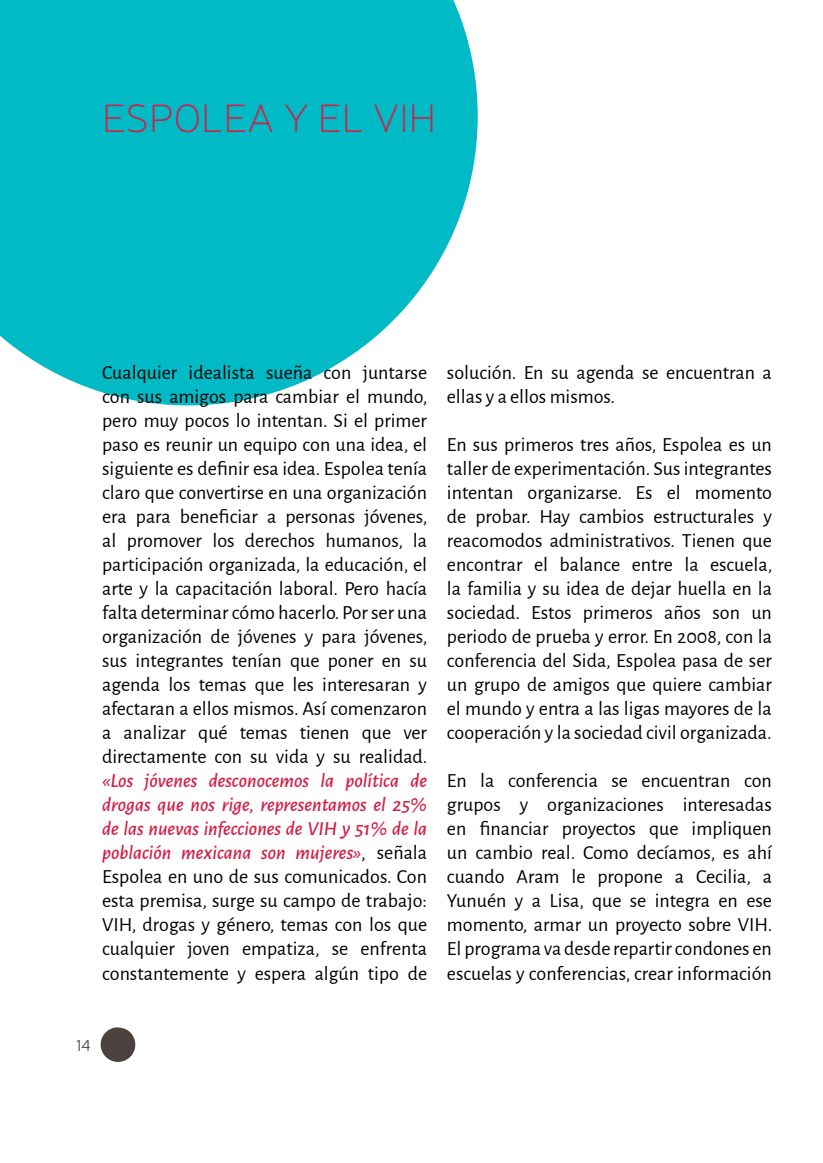
<style>
.page{position:relative;width:823px;height:1163px;background:#fff}
.page>*{position:absolute;margin:0;border:0;box-sizing:border-box;transform-origin:0 0}
.t1{font:100 40px "Neris";color:#d31e45}
.t2{font:20px/24px "Alegreya Sans";color:#000;text-align:justify}
.t3{font:300 16px "Neris";color:#4b413f}
.s1{font-weight:500;font-style:italic;color:#d31e45}
</style>
<div class="page">
<svg style="left:100px;top:1027px;width:36px;height:34px"></svg>
<svg style="left:0;top:0;width:477px;height:405px;background:#1cc1cc"></svg>
<h1 class="t1" style="left:102px;top:94px;width:335px">ESPOLEA Y EL VIH</h1>
<p class="t2" style="left:102px;top:361px;width:326px">Cualquier idealista sueña con juntarse con sus amigos para cambiar el mundo, pero muy pocos lo intentan. Si el primer paso es reunir un equipo con una idea, el siguiente es definir esa idea. Espolea tenía claro que convertirse en una organización era para beneficiar a personas jóvenes, al promover los derechos humanos, la participación organizada, la educación, el arte y la capacitación laboral. Pero hacía falta determinar cómo hacerlo. Por ser una organización de jóvenes y para jóvenes, sus integrantes tenían que poner en su agenda los temas que les interesaran y afectaran a ellos mismos. Así comenzaron a analizar qué temas tienen que ver directamente con su vida y su realidad.</p>
<p class="t2" style="left:102px;top:769px;width:326px"><span class="s1">«Los jóvenes desconocemos la política de drogas que nos rige, representamos el 25% de las nuevas infecciones de VIH y 51% de la población mexicana son mujeres»</span>, señala Espolea en uno de sus comunicados. Con esta premisa, surge su campo de trabajo:<br>VIH, drogas y género, temas con los que cualquier joven empatiza, se enfrenta constantemente y espera algún tipo de</p>
<p class="t2" style="left:446px;top:361px;width:326px">solución. En su agenda se encuentran a ellas y a ellos mismos.</p>
<p class="t2" style="left:446px;top:433px;width:326px">En sus primeros tres años, Espolea es un taller de experimentación. Sus integrantes intentan organizarse. Es el momento de probar. Hay cambios estructurales y reacomodos administrativos. Tienen que encontrar el balance entre la escuela, la familia y su idea de dejar huella en la sociedad. Estos primeros años son un periodo de prueba y error. En 2008, con la conferencia del Sida, Espolea pasa de ser un grupo de amigos que quiere cambiar el mundo y entra a las ligas mayores de la cooperación y la sociedad civil organizada.</p>
<p class="t2" style="left:446px;top:769px;width:326px">En la conferencia se encuentran con grupos y organizaciones interesadas en financiar proyectos que impliquen un cambio real. Como decíamos, es ahí cuando Aram le propone a Cecilia, a Yunuén y a Lisa, que se integra en ese momento, armar un proyecto sobre VIH.<br>El programa va desde repartir condones en escuelas y conferencias, crear información</p>
<p class="t3" style="left:76px;top:1034px;width:16px">14</p>
</div>
